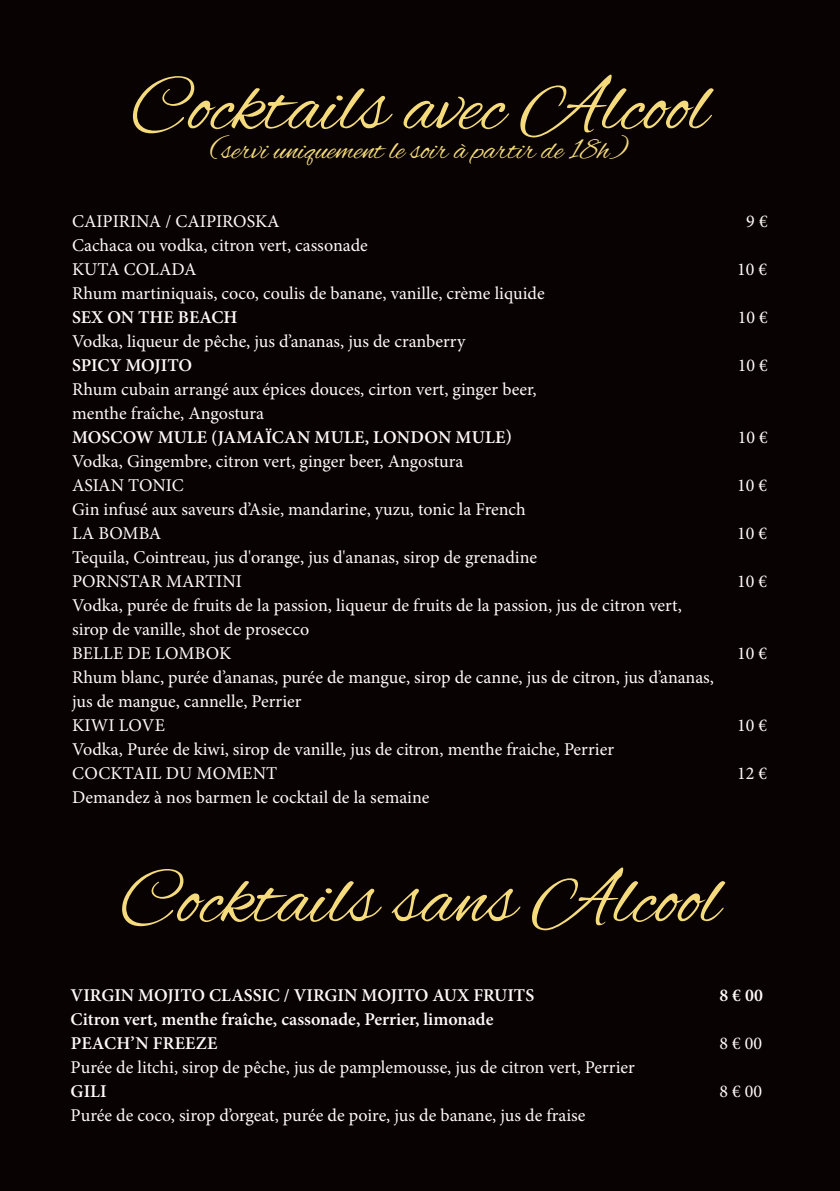
<style>
.page{position:relative;width:840px;height:1191px;background:#fff}
.page>*{position:absolute;margin:0;border:0;box-sizing:border-box;transform-origin:0 0}
.t1{font:80px "Alex Brush";color:#f6db7d}
.t2{font:30px "Alex Brush";color:#f6db7d}
.t3{font:18px/24px "Minion Pro";color:#fefaf8}
.t4{font:600 18px/24px "Minion Pro";color:#fefaf8}
.t5{font:18px "Minion Pro";color:#fbf9f5}
</style>
<div class="page">
<div style="left:0;top:0;width:839px;height:1191px;background:#080302"></div>
<h1 class="t1" style="left:130px;top:57px;width:579px">Cocktails avec Alcool</h1>
<h2 class="t2" style="left:210px;top:131px;width:420px">(servi uniquement le soir à partir de 18h)</h2>
<p class="t3" style="left:72px;top:209px;width:209px">CAIPIRINA / CAIPIROSKA</p>
<p class="t5" style="left:745px;top:209px;width:23px">9 €</p>
<p class="t3" style="left:72px;top:233px;width:297px">Cachaca ou vodka, citron vert, cassonade<br>KUTA COLADA</p>
<p class="t3" style="left:736px;top:257px;width:32px">10 €</p>
<p class="t3" style="left:72px;top:281px;width:474px">Rhum martiniquais, coco, coulis de banane, vanille, crème liquide</p>
<p class="t4" style="left:72px;top:305px;width:167px">SEX ON THE BEACH</p>
<p class="t3" style="left:737px;top:305px;width:32px">10 €</p>
<p class="t3" style="left:72px;top:329px;width:394px">Vodka, liqueur de pêche, jus d’ananas, jus de cranberry</p>
<p class="t4" style="left:72px;top:353px;width:122px">SPICY MOJITO</p>
<p class="t3" style="left:737px;top:353px;width:32px">10 €</p>
<p class="t3" style="left:72px;top:377px;width:466px">Rhum cubain arrangé aux épices douces, cirton vert, ginger beer, menthe fraîche, Angostura</p>
<p class="t4" style="left:72px;top:425px;width:441px">MOSCOW MULE (JAMAÏCAN MULE, LONDON MULE)</p>
<p class="t3" style="left:737px;top:425px;width:32px">10 €</p>
<p class="t3" style="left:72px;top:449px;width:392px">Vodka, Gingembre, citron vert, ginger beer, Angostura<br>ASIAN TONIC</p>
<p class="t3" style="left:736px;top:473px;width:32px">10 €</p>
<p class="t3" style="left:72px;top:497px;width:455px">Gin infusé aux saveurs d’Asie, mandarine, yuzu, tonic la French<br>LA BOMBA</p>
<p class="t3" style="left:72px;top:545px;width:466px">Tequila, Cointreau, jus d'orange, jus d'ananas, sirop de grenadine<br>PORNSTAR MARTINI</p>
<p class="t3" style="left:72px;top:593px;width:611px">Vodka, purée de fruits de la passion, liqueur de fruits de la passion, jus de citron vert, sirop de vanille, shot de prosecco<br>BELLE DE LOMBOK</p>
<p class="t3" style="left:72px;top:665px;width:643px">Rhum blanc, purée d’ananas, purée de mangue, sirop de canne, jus de citron, jus d’ananas, jus de mangue, cannelle, Perrier<br>KIWI LOVE</p>
<p class="t3" style="left:72px;top:737px;width:543px">Vodka, Purée de kiwi, sirop de vanille, jus de citron, menthe fraiche, Perrier<br>COCKTAIL DU MOMENT</p>
<p class="t3" style="left:72px;top:785px;width:358px">Demandez à nos barmen le cocktail de la semaine</p>
<p class="t3" style="left:736px;top:521px;width:32px">10 €</p>
<p class="t3" style="left:736px;top:569px;width:32px">10 €</p>
<p class="t3" style="left:736px;top:641px;width:32px">10 €</p>
<p class="t3" style="left:736px;top:713px;width:32px">10 €</p>
<p class="t3" style="left:736px;top:761px;width:32px">12 €</p>
<h1 class="t1" style="left:119px;top:850px;width:602px">Cocktails sans Alcool</h1>
<p class="t4" style="left:71px;top:982px;width:465px">VIRGIN MOJITO CLASSIC / VIRGIN MOJITO AUX FRUITS</p>
<p class="t4" style="left:719px;top:982px;width:45px">8 € 00</p>
<p class="t4" style="left:71px;top:1006px;width:424px">Citron vert, menthe fraîche, cassonade, Perrier, limonade<br>PEACH’N FREEZE</p>
<p class="t3" style="left:719px;top:1031px;width:44px">8 € 00</p>
<p class="t3" style="left:71px;top:1054px;width:565px">Purée de litchi, sirop de pêche, jus de pamplemousse, jus de citron vert, Perrier</p>
<p class="t4" style="left:71px;top:1078px;width:37px">GILI</p>
<p class="t3" style="left:719px;top:1078px;width:44px">8 € 00</p>
<p class="t3" style="left:71px;top:1102px;width:516px">Purée de coco, sirop d’orgeat, purée de poire, jus de banane, jus de fraise</p>
</div>
